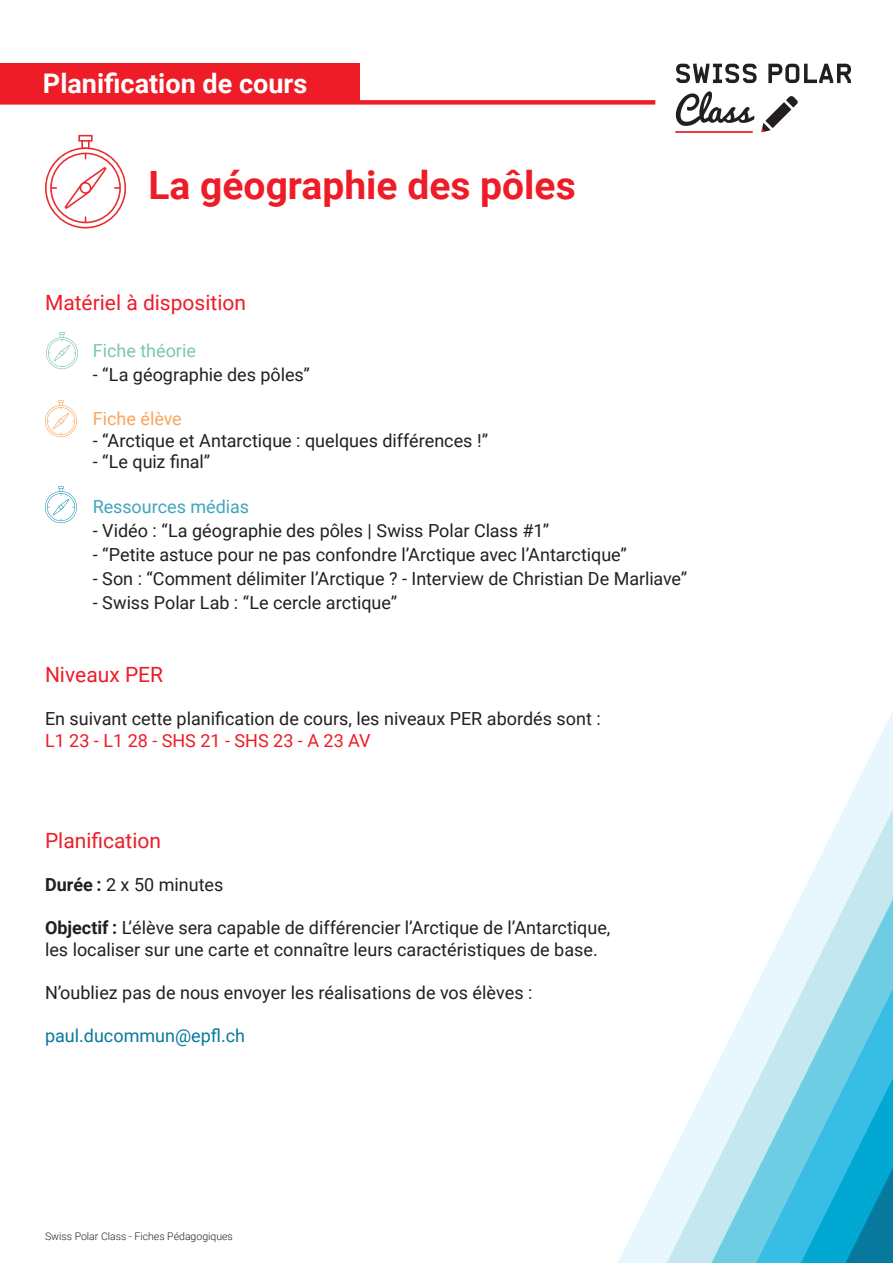
<style>
.page{position:relative;width:893px;height:1263px;background:#fff}
.page>*{position:absolute;margin:0;border:0;box-sizing:border-box;transform-origin:0 0}
.t1{font:700 39px "Roboto";color:#ee1c27}
.t2{font:700 27px "Roboto";color:#fff}
.t3{font:21px "Roboto";color:#ee1c27}
.t4{font:18px/21.6px "Roboto";color:#231f20}
.t5{font:18px "Roboto";color:#ee1c27}
.t6{font:18px "Roboto";color:#07789e}
.t7{font:18px "Roboto";letter-spacing:-.005em;color:#42a4be}
.t8{font:18px "Roboto";color:#7bc9a8}
.t9{font:18px "Roboto";color:#f9a55d}
.t10{font:300 10.5px "Roboto";color:#231f20}
.s1{font-weight:700}
</style>
<div class="page">
<svg style="left:622px;top:720px;width:271px;height:543px"></svg>
<svg style="left:667px;top:809px;width:226px;height:454px"></svg>
<svg style="left:711px;top:899px;width:182px;height:364px"></svg>
<svg style="left:756px;top:988px;width:137px;height:275px;background:#5cc4e0"></svg>
<div style="left:1px;top:63px;width:359px;height:41px;background:#ee1c27"></div>
<div style="left:0;top:100px;width:655px;height:5px;background:#ee1c27"></div>
<svg style="left:45px;top:135px;width:81px;height:93px"></svg>
<svg style="left:676px;top:64px;width:81px;height:19px"></svg>
<svg style="left:768px;top:64px;width:83px;height:19px"></svg>
<hr style="left:675px;top:131px;width:78px;height:2px;background:#eb2a2e">
<svg style="left:761px;top:96px;width:37px;height:36px"></svg>
<svg style="left:676px;top:91px;width:78px;height:35px"></svg>
<svg style="left:46px;top:332px;width:32px;height:37px"></svg>
<svg style="left:45px;top:486px;width:32px;height:37px"></svg>
<svg style="left:45px;top:400px;width:32px;height:37px"></svg>
<p class="t2" style="left:43px;top:65px;width:266px">Planification de cours</p>
<p class="t1" style="left:148px;top:158px;width:429px">La géographie des pôles</p>
<p class="t3" style="left:45px;top:288px;width:203px">Matériel à disposition</p>
<p class="t8" style="left:93px;top:338px;width:105px">Fiche théorie</p>
<p class="t4" style="left:93px;top:363px;width:219px">- “La géographie des pôles”</p>
<p class="t9" style="left:93px;top:406px;width:90px">Fiche élève</p>
<p class="t4" style="left:93px;top:429px;width:397px">- “Arctique et Antarctique : quelques différences !”</p>
<p class="t4" style="left:93px;top:450px;width:119px">- “Le quiz final”</p>
<p class="t7" style="left:93px;top:494px;width:158px">Ressources médias</p>
<p class="t4" style="left:93px;top:519px;width:458px">- Vidéo : “La géographie des pôles | Swiss Polar Class #1”</p>
<p class="t4" style="left:93px;top:543px;width:536px">- “Petite astuce pour ne pas confondre l’Arctique avec l’Antarctique”</p>
<p class="t4" style="left:93px;top:567px;width:596px">- Son : “Comment délimiter l’Arctique ? - Interview de Christian De Marliave”</p>
<p class="t4" style="left:93px;top:591px;width:306px">- Swiss Polar Lab : “Le cercle arctique”</p>
<p class="t3" style="left:45px;top:660px;width:120px">Niveaux PER</p>
<p class="t4" style="left:45px;top:707px;width:557px">En suivant cette planification de cours, les niveaux PER abordés sont :</p>
<p class="t5" style="left:45px;top:728px;width:327px">L1 23 - L1 28 - SHS 21 - SHS 23 - A 23 AV</p>
<p class="t3" style="left:45px;top:826px;width:118px">Planification</p>
<p class="t4" style="left:45px;top:873px;width:180px"><span class="s1">Durée :</span> 2 x 50 minutes</p>
<p class="t4" style="left:45px;top:916px;width:567px"><span class="s1">Objectif :</span> L’élève sera capable de différencier l’Arctique de l’Antarctique, les localiser sur une carte et connaître leurs caractéristiques de base.</p>
<p class="t4" style="left:45px;top:981px;width:489px">N’oubliez pas de nous envoyer les réalisations de vos élèves :</p>
<p class="t6" style="left:45px;top:1023px;width:202px">paul.ducommun@epfl.ch</p>
<p class="t10" style="left:45px;top:1228px;width:189px">Swiss Polar Class - Fiches Pédagogiques</p>
</div>
